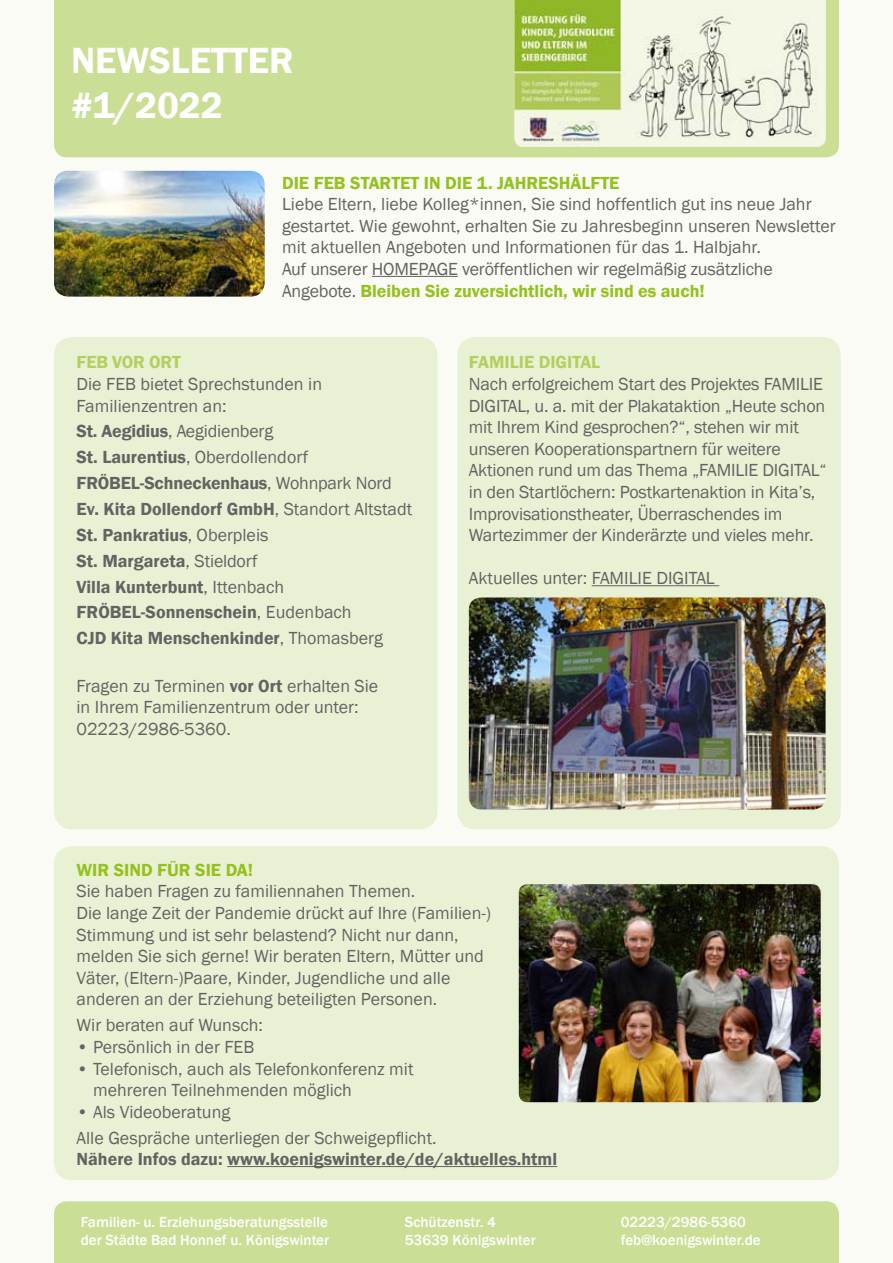
<style>
.page{position:relative;width:893px;height:1263px;background:#f9fbf4}
.page>*{position:absolute;margin:0;border:0;box-sizing:border-box;transform-origin:0 0}
.t1{font:600 37.5px/45px "Franklin Gothic";color:#fff}
.t2{font:18px/21.6px "Franklin Gothic";color:#636362}
.t3{font:600 18px/25.8px "Franklin Gothic";color:#636362}
.t4{font:600 18px "Franklin Gothic";color:#94c11c}
.t5{font:600 18px "Franklin Gothic";letter-spacing:-.01em;color:#b4cf5f}
.t6{font:500 15px "Franklin Gothic";color:#fff}
.s1{font-weight:600;color:#94c11c}
.s2{font-weight:400}
.s3{font-weight:600}
</style>
<div class="page">
<div style="left:54px;top:0;width:785px;height:157px;background:#cbde95"></div>
<hr style="left:372px;top:276px;width:86px;height:1px;background:#636362">
<div style="left:54px;top:337px;width:383px;height:492px;background:#e9f1d4;border-radius:18px"></div>
<div style="left:457px;top:337px;width:384px;height:492px;background:#e9f1d4;border-radius:18px"></div>
<div style="left:54px;top:846px;width:785px;height:334px;background:#e9f1d4;border-radius:18px"></div>
<hr style="left:227px;top:1166px;width:330px;height:1px;background:#636362">
<hr style="left:592px;top:585px;width:127px;height:1px;background:#636362">
<img style="left:469px;top:597px;width:357px;height:212px">
<img style="left:519px;top:884px;width:302px;height:218px">
<img style="left:54px;top:171px;width:211px;height:126px">
<div style="left:54px;top:1201px;width:785px;height:62px;background:#cbde95"></div>
<img style="left:514px;top:0;width:312px;height:147px">
<h1 class="t1" style="left:71px;top:38px;width:224px">Newsletter #1/2022</h1>
<p class="t4" style="left:282px;top:172px;width:339px">Die FEB startet in die 1. Jahreshälfte</p>
<p class="t2" style="left:282px;top:194px;width:555px">Liebe Eltern, liebe Kolleg*innen, Sie sind hoffentlich gut ins neue Jahr gestartet. Wie gewohnt, erhalten Sie zu Jahresbeginn unseren Newsletter mit aktuellen Angeboten und Informationen für das 1. Halbjahr.<br>Auf unserer Homepage veröffentlichen wir regelmäßig zusätzliche Angebote. <span class="s1">Bleiben Sie zuversichtlich, wir sind es auch!</span></p>
<p class="t5" style="left:77px;top:351px;width:95px">FEB VOR ORT</p>
<p class="t2" style="left:77px;top:374px;width:247px">Die FEB bietet Sprechstunden in<br>Familienzentren an:</p>
<p class="t3" style="left:77px;top:419px;width:337px">St. Aegidius<span class="s2">, Aegidienberg<br></span>St. Laurentius<span class="s2">, Oberdollendorf </span>FRÖBEL-Schneckenhaus<span class="s2">, Wohnpark Nord </span>Ev. Kita Dollendorf GmbH<span class="s2">, Standort Altstadt </span>St. Pankratius<span class="s2">, Oberpleis<br></span>St. Margareta<span class="s2">, Stieldorf<br></span>Villa Kunterbunt<span class="s2">, Ittenbach </span>FRÖBEL-Sonnenschein<span class="s2">, Eudenbach<br></span>CJD Kita Menschenkinder<span class="s2">, Thomasberg</span></p>
<p class="t2" style="left:77px;top:675px;width:303px">Fragen zu Terminen <span class="s3">vor Ort</span> erhalten Sie in Ihrem Familienzentrum oder unter:<br>02223/2986-5360.</p>
<p class="t5" style="left:469px;top:351px;width:44px">FAMILIE</p>
<p class="t5" style="left:539px;top:351px;width:38px">DIGITAL</p>
<p class="t2" style="left:469px;top:374px;width:359px">Nach erfolgreichem Start des Projektes FAM ILIE DIGITAL, u. a. mit der Plakataktion „Heute schon mit Ihrem Kind gesprochen?“, stehen wir mit unseren Kooperationspartnern für weitere Aktionen rund um das Thema „FAM ILIE DIGITAL“ in den Startlöchern: Postkartenaktion in Kita’s, Improvisationstheater, Überraschendes im Wartezimmer der Kinderärzte und vieles mehr.</p>
<p class="t2" style="left:469px;top:568px;width:247px">Aktuelles unter: FAM ILIE DIGITAL</p>
<p class="t4" style="left:77px;top:859px;width:178px">Wir sind für Sie da!</p>
<p class="t2" style="left:77px;top:881px;width:416px">Sie haben Fragen zu familiennahen Themen.<br>Die lange Zeit der Pandemie drückt auf Ihre (Familien-)<br>Stimmung und ist sehr belastend? Nicht nur dann, melden Sie sich gerne! Wir beraten Eltern, M ütter und Väter, (Eltern-)Paare, Kinder, Jugendliche und alle anderen an der Erziehung beteiligten Personen.</p>
<p class="t2" style="left:77px;top:1015px;width:188px">Wir beraten auf Wunsch:</p>
<p class="t2" style="left:77px;top:1036px;width:179px">• Persönlich in der FEB</p>
<p class="t2" style="left:93px;top:1058px;width:322px;text-indent:-16px">• Telefonisch, auch als Telefonkonferenz mit mehreren Teilnehmenden möglich</p>
<p class="t2" style="left:77px;top:1099px;width:362px;line-height:25.8px">• Als Videoberatung<br>Alle Gespräche unterliegen der Schweigepflicht.</p>
<p class="t3" style="left:77px;top:1146px;width:482px">Nähere Infos dazu: www.koenigswinter.de/de/aktuelles.html</p>
<p class="t6" style="left:81px;top:1212px;width:249px">Familien- u. Erziehungsberatungsstelle</p>
<p class="t6" style="left:405px;top:1212px;width:93px">Schützenstr. 4</p>
<p class="t6" style="left:621px;top:1212px;width:127px">02223/2986-5360</p>
<p class="t6" style="left:81px;top:1230px;width:250px">der Städte Bad Honnef u. Königswinter</p>
<p class="t6" style="left:405px;top:1230px;width:132px">53639 Königswinter</p>
<p class="t6" style="left:621px;top:1230px;width:141px">feb@koenigswinter.de</p>
</div>
